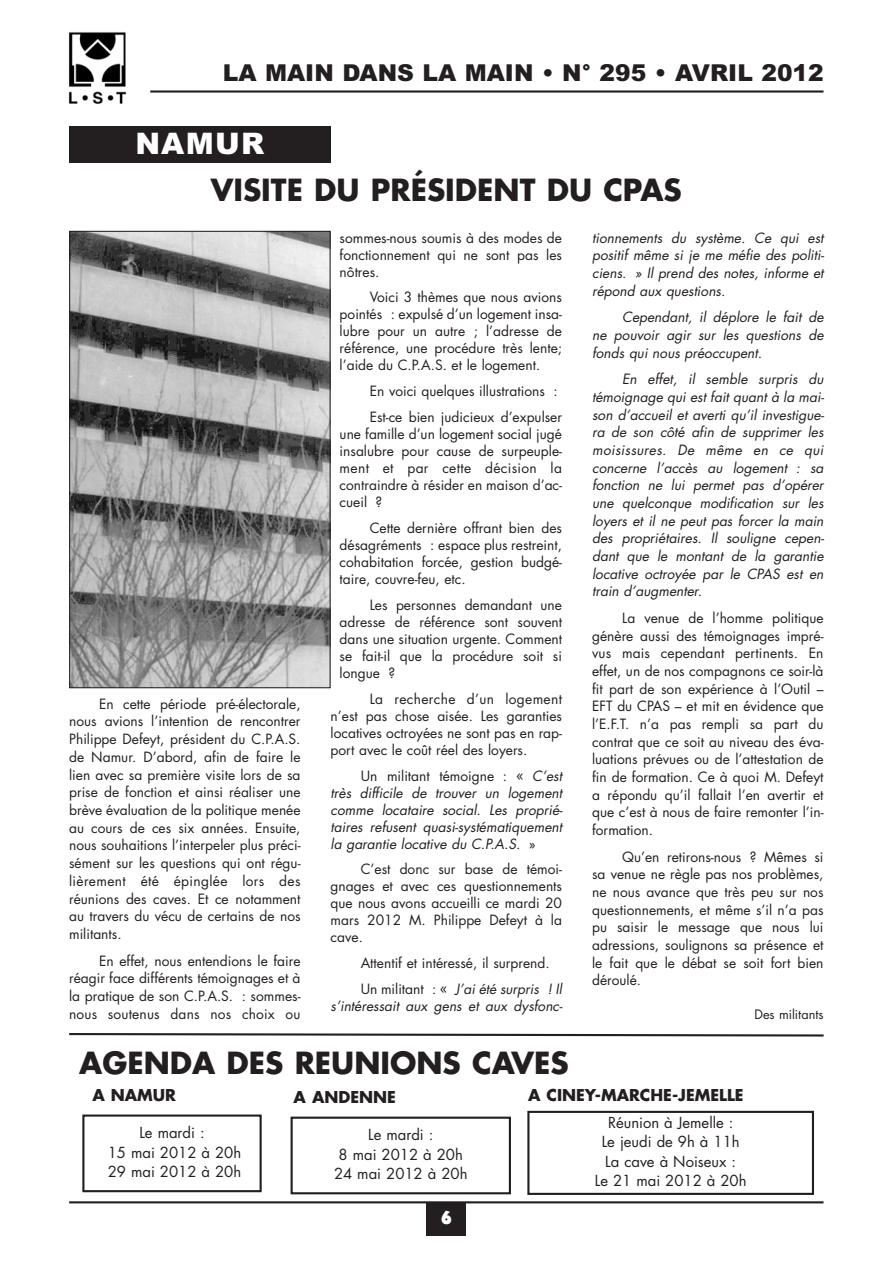
<style>
.page{position:relative;width:893px;height:1263px;background:#fff}
.page>*{position:absolute;margin:0;border:0;box-sizing:border-box;transform-origin:0 0}
.t1{font:700 29.7px "Futura";color:#231f20}
.t2{font:900 29.7px "Arial";letter-spacing:.045em;color:#fff}
.t3{font:900 23.25px "Arial";color:#231f20}
.t4{font:900 19.05px "Itc Kabel";color:#fff}
.t5{font:700 15.9px "Futura";color:#231f20}
.t6{font:14.85px/19.5px "Futura";color:#231f20;text-align:center}
.t7{font:13.8px/17.7px "Futura";color:#231f20;text-align:justify}
.t8{font:italic 13.8px/17.7px "Futura";color:#231f20;text-align:justify}
.t9{font:12.75px "Futura";color:#231f20}
.s1{font-style:normal}
.s2{font-style:inherit}
.s3{font-style:italic}
</style>
<div class="page">
<div style="left:427px;top:1202px;width:39px;height:34px;background:#231f20"></div>
<hr style="left:69px;top:1201px;width:754px;height:2px;background:#231f20">
<div style="left:69px;top:127px;width:262px;height:36px;background:#231f20"></div>
<img style="left:69px;top:32px;width:58px;height:72px">
<hr style="left:150px;top:90px;width:673px;height:3px;background:#231f20">
<div style="left:82px;top:1115px;width:180px;height:77px;border:2px solid #231f20"></div>
<div style="left:291px;top:1117px;width:220px;height:77px;border:2px solid #231f20"></div>
<div style="left:527px;top:1111px;width:287px;height:84px;border:2px solid #231f20"></div>
<svg style="left:69px;top:1033px;width:755px;height:4px"></svg>
<img style="left:71px;top:233px;width:258px;height:453px">
<div style="left:69px;top:231px;width:262px;height:457px;border:1px solid #231f20"></div>
<h2 class="t3" style="left:223px;top:60px;width:602px">LA MAIN DANS LA MAIN • N° 295 • AVRIL 2012</h2>
<h1 class="t2" style="left:135px;top:127px;width:130px">NAMUR</h1>
<h1 class="t1" style="left:211px;top:176px;width:472px">VISITE DU PRÉSIDENT DU CPAS</h1>
<p class="t7" style="left:69px;top:696px;width:233px;text-indent:30px">En cette période pré-électorale, nous avions l’intention de rencontrer Philippe Defeyt, président du C.P.A.S. de Namur. D’abord, afin de faire le lien avec sa première visite lors de sa prise de fonction et ainsi réaliser une brève évaluation de la politique menée au cours de ces six années. Ensuite, nous souhaitions l’interpeler plus préci&shy;sément sur les questions qui ont régu&shy;lièrement été épinglée lors des réunions des caves. Et ce notamment au travers du vécu de certains de nos militants.</p>
<p class="t7" style="left:69px;top:953px;width:233px;text-indent:30px">En effet, nous entendions le faire réagir face différents témoignages et à la pratique de son C.P.A.S. : sommes&shy;nous soutenus dans nos choix ou</p>
<p class="t7" style="left:340px;top:230px;width:224px;line-height:17px">sommes-nous soumis à des modes de fonctionnement qui ne sont pas les nôtres.</p>
<p class="t7" style="left:340px;top:290px;width:224px;line-height:17px;text-indent:30px">Voici 3 thèmes que nous avions pointés : expulsé d’un logement insa&shy;lubre pour un autre ; l’adresse de référence, une procédure très lente; l’aide du C.P.A.S. et le logement.</p>
<p class="t7" style="left:370px;top:379px;width:194px;line-height:26px">En voici quelques illustrations :<br>Est-ce bien judicieux d’expulser</p>
<p class="t7" style="left:340px;top:427px;width:224px;line-height:17px">une famille d’un logement social jugé insalubre pour cause de surpeuple&shy;ment et par cette décision la contraindre à résider en maison d’ac&shy;cueil ?</p>
<p class="t7" style="left:340px;top:521px;width:224px;line-height:17px;text-indent:30px">Cette dernière offrant bien des désagréments : espace plus restreint, cohabitation forcée, gestion budgé&shy;taire, couvre-feu, etc.</p>
<p class="t7" style="left:340px;top:598px;width:224px;line-height:17px;text-indent:30px">Les personnes demandant une adresse de référence sont souvent dans une situation urgente. Comment se fait-il que la procédure soit si longue ?</p>
<p class="t7" style="left:331px;top:691px;width:233px;line-height:17px;text-indent:39px">La recherche d’un logement n’est pas chose aisée. Les garanties locatives octroyées ne sont pas en rap&shy;port avec le coût réel des loyers.</p>
<p class="t8" style="left:331px;top:768px;width:234px;line-height:17px;text-indent:30px"><span class="s1">Un militant témoigne :</span> <span class="s1">«</span> C’est très difficile de trouver un logement comme locataire social. Les proprié&shy;taires refusent quasi-systématiquement la garantie locative du C.P.A.S. <span class="s1">»</span></p>
<p class="t7" style="left:331px;top:862px;width:233px;line-height:17px;text-indent:30px">C’est donc sur base de témoi&shy;gnages et avec ces questionnements que nous avons accueilli ce mardi 20 mars 2012 M. Philippe Defeyt à la cave.</p>
<p class="t7" style="left:361px;top:951px;width:203px;line-height:26px">Attentif et intéressé, il surprend.<br>Un militant : <span class="s2">«</span> <span class="s3">J’ai été surpris ! Il</span></p>
<p class="t8" style="left:331px;top:998px;width:233px">s’intéressait aux gens et aux dysfonc-</p>
<p class="t8" style="left:592px;top:230px;width:234px">tionnements du système. Ce qui est positif même si je me méfie des politi&shy;ciens. » Il prend des notes, informe et répond aux questions.</p>
<p class="t8" style="left:592px;top:310px;width:233px;text-indent:30px">Cependant, il déplore le fait de ne pouvoir agir sur les questions de fonds qui nous préoccupent.</p>
<p class="t8" style="left:592px;top:372px;width:234px;text-indent:30px">En effet, il semble surpris du témoignage qui est fait quant à la mai&shy;son d’accueil et averti qu’il investigue&shy;ra de son côté afin de supprimer les moisissures. De même en ce qui concerne l’accès au logement : sa fonction ne lui permet pas d’opérer une quelconque modification sur les loyers et il ne peut pas forcer la main des propriétaires. Il souligne cepen&shy;dant que le montant de la garantie locative octroyée par le CPAS est en train d’augmenter.</p>
<p class="t7" style="left:592px;top:610px;width:233px;text-indent:30px">La venue de l’homme politique génère aussi des témoignages impré&shy;vus mais cependant pertinents. En effet, un de nos compagnons ce soir-là fit part de son expérience à l’Outil – EFT du CPAS – et mit en évidence que l’E.F.T. n’a pas rempli sa part du contrat que ce soit au niveau des éva&shy;luations prévues ou de l’attestation de fin de formation. Ce à quoi M. Defeyt a répondu qu’il fallait l’en avertir et que c’est à nous de faire remonter l’in&shy;formation.</p>
<p class="t7" style="left:592px;top:849px;width:233px;text-indent:30px">Qu’en retirons-nous ? Mêmes si sa venue ne règle pas nos problèmes, ne nous avance que très peu sur nos questionnements, et même s’il n’a pas pu saisir le message que nous lui adressions, soulignons sa présence et le fait que le débat se soit fort bien déroulé.</p>
<p class="t9" style="left:754px;top:1009px;width:71px">Des militants</p>
<h1 class="t1" style="left:79px;top:1049px;width:491px">AGENDA DES REUNIONS CAVES</h1>
<p class="t5" style="left:92px;top:1088px;width:85px">A NAMUR</p>
<p class="t6" style="left:108px;top:1124px;width:135px">Le mardi :<br>15 mai 2012 à 20h<br>29 mai 2012 à 20h</p>
<p class="t5" style="left:528px;top:1087px;width:217px">A CINEY-MARCHE-JEMELLE</p>
<p class="t6" style="left:595px;top:1114px;width:153px">Réunion à Jemelle :<br>Le jeudi de 9h à 11h<br>La cave à Noiseux :<br>Le 21 mai 2012 à 20h</p>
<p class="t5" style="left:294px;top:1090px;width:104px">A ANDENNE</p>
<p class="t6" style="left:334px;top:1126px;width:135px">Le mardi :<br>8 mai 2012 à 20h<br>24 mai 2012 à 20h</p>
<h3 class="t4" style="left:441px;top:1210px;width:12px">6</h3>
</div>
